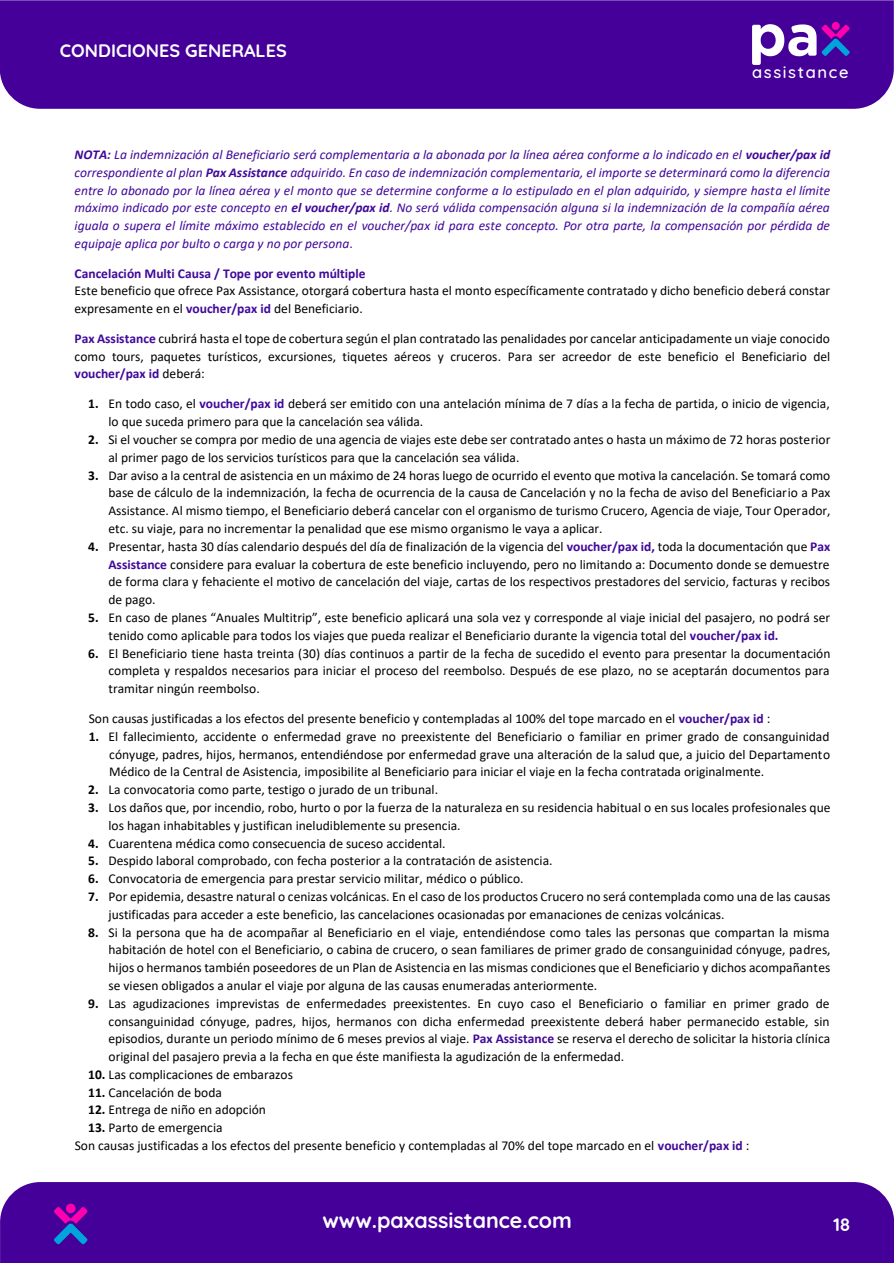
<style>
.page{position:relative;width:894px;height:1263px;background:#fff}
.page>*{position:absolute;margin:0;border:0;box-sizing:border-box;transform-origin:0 0}
.t1{font:700 21.45px "Quicksand";color:#fff}
.t2{font:700 18px "Quicksand";color:#fff}
.t3{font:500 16.5px "Quicksand";letter-spacing:.1em;color:#fff}
.t4{font:13.5px/17.7px "Calibri";color:#000}
.t5{font:italic 13.5px/17.7px "Calibri";color:#400999;text-align:justify}
.t6{font:700 13.5px "Calibri";color:#400999}
.s1{font-weight:700}
.s2{font-style:normal}
.s3{font-weight:700;color:#400999}
</style>
<div class="page">
<div style="left:0;top:0;width:893px;height:109px;background:#409"></div>
<svg style="left:751px;top:24px;width:98px;height:41px"></svg>
<div style="left:831px;top:22px;width:8px;height:8px;background:#ff00ae;border-radius:50%"></div>
<div style="left:0;top:1182px;width:893px;height:81px;background:#409"></div>
<svg style="left:54px;top:1207px;width:33px;height:37px"></svg>
<div style="left:66px;top:1203px;width:9px;height:10px;background:#ff00ae;border-radius:50%"></div>
<h2 class="t2" style="left:60px;top:35px;width:228px">CONDICIONES GENERALES</h2>
<p class="t3" style="left:751px;top:59px;width:98px">assistance</p>
<p class="t5" style="left:75px;top:145px;width:756px"><span class="s1">NOTA:</span> La indemnización al Beneficiario será complementaria a la abonada por la línea aérea conforme a lo indicado en el <span class="s1">voucher/pax id </span>correspondiente al plan <span class="s1">Pax Assistance</span> adquirido. En caso de indemnización complementaria, el importe se determinará como la diferencia entre lo abonado por la línea aérea y el monto que se determine conforme a lo estipulado en el plan adquirido, y siempre hasta el límite máximo indicado por este concepto en <span class="s1">el voucher/pax id</span>. No será válida compensación alguna si la indemnización de la compañía aérea iguala o supera el límite máximo establecido en el voucher/pax id para este concepto. Por otra parte, la compensación por pérdida de equipaje aplica por bulto o carga y no por persona<span class="s2">.</span></p>
<p class="t6" style="left:75px;top:263px;width:292px">Cancelación Multi Causa / Tope por evento múltiple</p>
<p class="t4" style="left:75px;top:282px;width:756px">Este beneficio que ofrece Pax Assistance, otorgará cobertura hasta el monto específicamente contratado y dicho beneficio deberá constar expresamente en el <span class="s3">voucher/pax id</span> del Beneficiario.</p>
<p class="t4" style="left:75px;top:329px;width:756px;text-align:justify"><span class="s3">Pax Assistance</span> cubrirá hasta el tope de cobertura según el plan contratado las penalidades por cancelar anticipadamente un viaje conocido como tours, paquetes turísticos, excursiones, tiquetes aéreos y cruceros. Para ser acreedor de este beneficio el Beneficiario del <span class="s3">voucher/pax id</span> deberá:</p>
<p class="t4" style="left:108px;top:395px;width:722px;text-indent:-20px"><span class="s1">1.</span> En todo caso, el <span class="s3">voucher/pax id</span> deberá ser emitido con una antelación mínima de 7 días a la fecha de partida, o inicio de vigencia, lo que suceda primero para que la cancelación sea válida.</p>
<p class="t4" style="left:108px;top:430px;width:723px;text-indent:-20px"><span class="s1">2.</span> Si el voucher se compra por medio de una agencia de viajes este debe ser contratado antes o hasta un máximo de 72 horas posterior al primer pago de los servicios turísticos para que la cancelación sea válida.</p>
<p class="t4" style="left:108px;top:466px;width:723px;text-align:justify;text-indent:-20px"><span class="s1">3.</span> Dar aviso a la central de asistencia en un máximo de 24 horas luego de ocurrido el evento que motiva la cancelación. Se tomará como base de cálculo de la indemnización, la fecha de ocurrencia de la causa de Cancelación y no la fecha de aviso del Beneficiario a Pax Assistance. Al mismo tiempo, el Beneficiario deberá cancelar con el organismo de turismo Crucero, Agencia de viaje, Tour Operador, etc. su viaje, para no incrementar la penalidad que ese mismo organismo le vaya a aplicar.</p>
<p class="t4" style="left:108px;top:537px;width:723px;text-align:justify;text-indent:-20px"><span class="s1">4.</span> Presentar, hasta 30 días calendario después del día de finalización de la vigencia del <span class="s3">voucher/pax id,</span> toda la documentación que <span class="s3">Pax Assistance</span> considere para evaluar la cobertura de este beneficio incluyendo, pero no limitando a: Documento donde se demuestre de forma clara y fehaciente el motivo de cancelación del viaje, cartas de los respectivos prestadores del servicio, facturas y recibos de pago.</p>
<p class="t4" style="left:108px;top:608px;width:723px;text-indent:-20px"><span class="s1">5.</span> En caso de planes “Anuales Multitrip”, este beneficio aplicará una sola vez y corresponde al viaje inicial del pasajero, no podrá ser tenido como aplicable para todos los viajes que pueda realizar el Beneficiario durante la vigencia total del <span class="s3">voucher/pax id.</span></p>
<p class="t4" style="left:108px;top:644px;width:723px;text-align:justify;text-indent:-20px"><span class="s1">6.</span> El Beneficiario tiene hasta treinta (30) días continuos a partir de la fecha de sucedido el evento para presentar la documentación completa y respaldos necesarios para iniciar el proceso del reembolso. Después de ese plazo, no se aceptarán documentos para tramitar ningún reembolso.</p>
<p class="t4" style="left:89px;top:709px;width:683px">Son causas justificadas a los efectos del presente beneficio y contempladas al 100% del tope marcado en el <span class="s3">voucher/pax id</span> :</p>
<p class="t4" style="left:109px;top:727px;width:722px;text-align:justify;text-indent:-21px"><span class="s1">1.</span> El fallecimiento, accidente o enfermedad grave no preexistente del Beneficiario o familiar en primer grado de consanguinidad cónyuge, padres, hijos, hermanos, entendiéndose por enfermedad grave una alteración de la salud que, a juicio del Departamento Médico de la Central de Asistencia, imposibilite al Beneficiario para iniciar el viaje en la fecha contratada originalmente.</p>
<p class="t4" style="left:88px;top:780px;width:351px"><span class="s1">2.</span> La convocatoria como parte, testigo o jurado de un tribunal.</p>
<p class="t4" style="left:108px;top:798px;width:723px;text-indent:-20px"><span class="s1">3.</span> Los daños que, por incendio, robo, hurto o por la fuerza de la naturaleza en su residencia habitual o en sus locales profesionales que los hagan inhabitables y justifican ineludiblemente su presencia.</p>
<p class="t4" style="left:88px;top:834px;width:359px"><span class="s1">4.</span> Cuarentena médica como consecuencia de suceso accidental.</p>
<p class="t4" style="left:88px;top:851px;width:465px"><span class="s1">5.</span> Despido laboral comprobado, con fecha posterior a la contratación de asistencia.</p>
<p class="t4" style="left:88px;top:869px;width:437px"><span class="s1">6.</span> Convocatoria de emergencia para prestar servicio militar, médico o público.</p>
<p class="t4" style="left:108px;top:887px;width:723px;text-indent:-20px"><span class="s1">7.</span> Por epidemia, desastre natural o cenizas volcánicas. En el caso de los productos Crucero no será contemplada como una de las causas justificadas para acceder a este beneficio, las cancelaciones ocasionadas por emanaciones de cenizas volcánicas.</p>
<p class="t4" style="left:108px;top:922px;width:723px;text-align:justify;text-indent:-20px"><span class="s1">8.</span> Si la persona que ha de acompañar al Beneficiario en el viaje, entendiéndose como tales las personas que compartan la misma habitación de hotel con el Beneficiario, o cabina de crucero, o sean familiares de primer grado de consanguinidad cónyuge, padres, hijos o hermanos también poseedores de un Plan de Asistencia en las mismas condiciones que el Beneficiario y dichos acompañantes se viesen obligados a anular el viaje por alguna de las causas enumeradas anteriormente.</p>
<p class="t4" style="left:108px;top:994px;width:722px;text-align:justify;text-indent:-20px"><span class="s1">9.</span> Las agudizaciones imprevistas de enfermedades preexistentes. En cuyo caso el Beneficiario o familiar en primer grado de consanguinidad cónyuge, padres, hijos, hermanos con dicha enfermedad preexistente deberá haber permanecido estable, sin episodios, durante un periodo mínimo de 6 meses previos al viaje. <span class="s3">Pax Assistance</span> se reserva el derecho de solicitar la historia clínica original del pasajero previa a la fecha en que éste manifiesta la agudización de la enfermedad.</p>
<p class="t4" style="left:88px;top:1065px;width:206px"><span class="s1">10.</span> Las complicaciones de embarazos</p>
<p class="t4" style="left:88px;top:1083px;width:135px"><span class="s1">11.</span> Cancelación de boda</p>
<p class="t4" style="left:88px;top:1100px;width:179px"><span class="s1">12.</span> Entrega de niño en adopción</p>
<p class="t4" style="left:75px;top:1118px;width:676px;text-indent:14px"><span class="s1">13.</span> Parto de emergencia<br>Son causas justificadas a los efectos del presente beneficio y contempladas al 70% del tope marcado en el <span class="s3">voucher/pax id</span> :</p>
<h1 class="t1" style="left:322px;top:1202px;width:251px">www.paxassistance.com</h1>
<h2 class="t2" style="left:833px;top:1210px;width:19px">18</h2>
</div>
